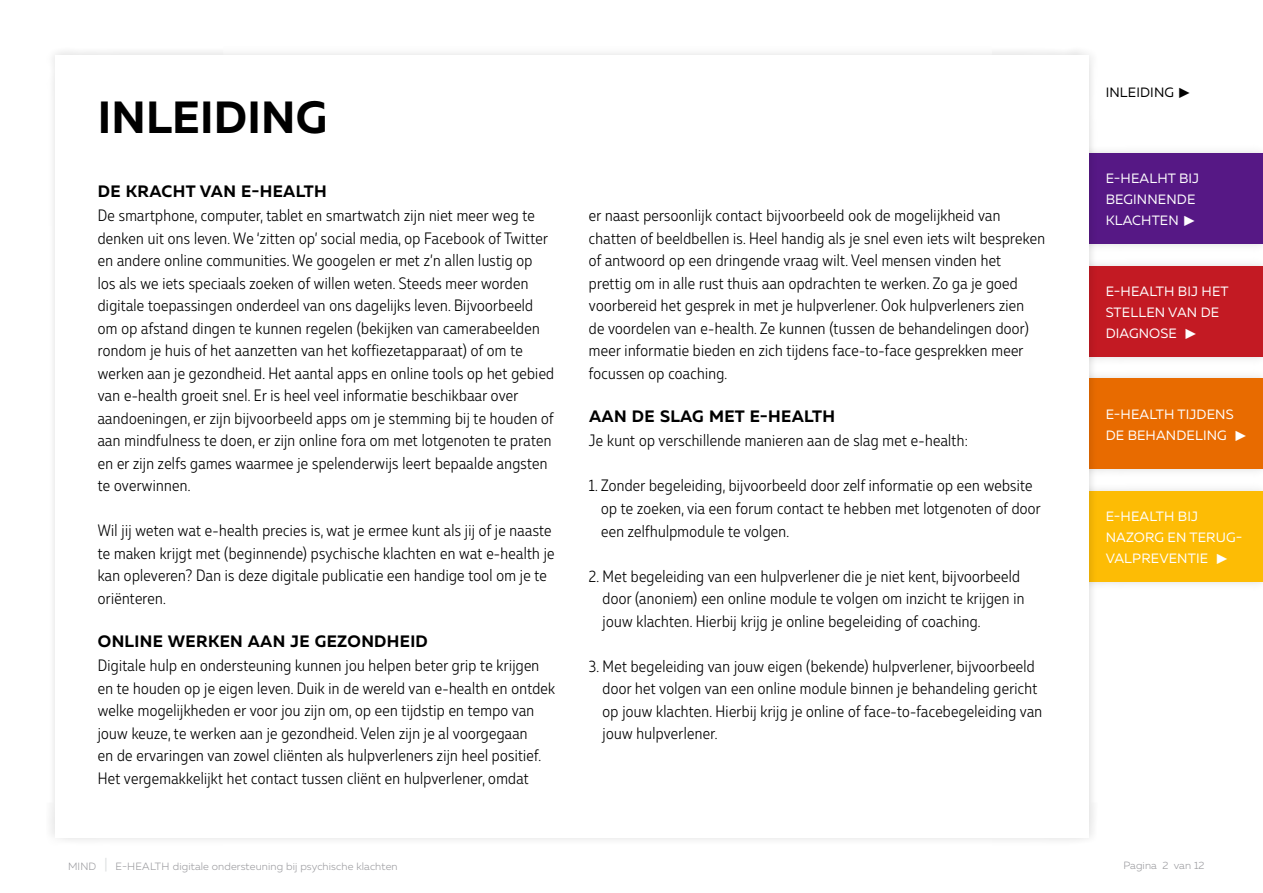
<style>
.page{position:relative;width:1263px;height:893px;background:#fff}
.page>*{position:absolute;margin:0;border:0;box-sizing:border-box;transform-origin:0 0}
.t1{font:700 45px "Muller";letter-spacing:.005em;color:#000}
.t2{font:300 16.5px/22.5px "Muller Narrow";letter-spacing:.02em;color:#000}
.t3{font:700 16.5px "Muller";letter-spacing:.02em;color:#000}
.t4{font:13.5px/21px "Muller";letter-spacing:.01em;color:#fff}
.t5{font:13.5px "Muller";letter-spacing:.01em;color:#000}
.t6{font:300 10.5px "Muller";letter-spacing:.01em;color:#98989c}
.s1{font-size:15px;color:#d8dbdc}
</style>
<div class="page">
<div style="left:1075px;top:482px;width:188px;height:109px;background:#faf9f9"></div>
<div style="left:1084px;top:491px;width:179px;height:90px;background:#fdbc05"></div>
<div style="left:1075px;top:370px;width:188px;height:108px;background:#000;opacity:.15"></div>
<div style="left:1084px;top:379px;width:179px;height:90px;background:#e86b00"></div>
<div style="left:1075px;top:257px;width:188px;height:109px;background:#f9f9f9"></div>
<div style="left:1084px;top:266px;width:179px;height:90px;background:#c31a23"></div>
<div style="left:1075px;top:145px;width:188px;height:108px;background:#000;opacity:.15"></div>
<div style="left:1084px;top:154px;width:179px;height:90px;background:#561885"></div>
<div style="left:46px;top:46px;width:1052px;height:801px;background:#000;opacity:.15"></div>
<div style="left:55px;top:55px;width:1034px;height:783px;background:#fff"></div>
<h1 class="t1" style="left:98px;top:89px;width:231px">INLEIDING</h1>
<p class="t3" style="left:98px;top:181px;width:230px">DE KRACHT VAN E-HEALTH</p>
<p class="t2" style="left:98px;top:204px;width:458px">De smartphone, computer, tablet en smartwatch zijn niet meer weg te denken uit ons leven. We ‘zitten op’ social media, op Facebook of Twitter en andere online communities. We googelen er met z’n allen lustig op<br>los als we iets speciaals zoeken of willen weten. Steeds meer worden digitale toepassingen onderdeel van ons dagelijks leven. Bijvoorbeeld om op afstand dingen te kunnen regelen (bekijken van camerabeelden rondom je huis of het aanzetten van het koffiezetapparaat) of om te werken aan je gezondheid. Het aantal apps en online tools op het gebied van e-health groeit snel. Er is heel veel informatie beschikbaar over aandoeningen, er zijn bijvoorbeeld apps om je stemming bij te houden of aan mindfulness te doen, er zijn online fora om met lotgenoten te praten en er zijn zelfs games waarmee je spelenderwijs leert bepaalde angsten te overwinnen.</p>
<p class="t2" style="left:98px;top:519px;width:458px">Wil jij weten wat e-health precies is, wat je ermee kunt als jij of je naaste te maken krijgt met (beginnende) psychische klachten en wat e-health je kan opleveren? Dan is deze digitale publicatie een handige tool om je te oriënteren.</p>
<p class="t3" style="left:98px;top:631px;width:331px">ONLINE WERKEN AAN JE GEZONDHEID</p>
<p class="t2" style="left:98px;top:654px;width:459px">Digitale hulp en ondersteuning kunnen jou helpen beter grip te krijgen en te houden op je eigen leven. Duik in de wereld van e-health en ontdek welke mogelijkheden er voor jou zijn om, op een tijdstip en tempo van jouw keuze, te werken aan je gezondheid. Velen zijn je al voorgegaan<br>en de ervaringen van zowel cliënten als hulpverleners zijn heel positief.<br>Het vergemakkelijkt het contact tussen cliënt en hulpverlener, omdat</p>
<p class="t2" style="left:589px;top:204px;width:457px">er naast persoonlijk contact bijvoorbeeld ook de mogelijkheid van chatten of beeldbellen is. Heel handig als je snel even iets wilt bespreken of antwoord op een dringende vraag wilt. Veel mensen vinden het prettig om in alle rust thuis aan opdrachten te werken. Zo ga je goed voorbereid het gesprek in met je hulpverlener. Ook hulpverleners zien<br>de voordelen van e-health. Ze kunnen (tussen de behandelingen door) meer informatie bieden en zich tijdens face-to-face gesprekken meer focussen op coaching.</p>
<p class="t3" style="left:589px;top:406px;width:248px">AAN DE SLAG MET E-HEALTH</p>
<p class="t2" style="left:589px;top:429px;width:380px">Je kunt op verschillende manieren aan de slag met e-health:</p>
<p class="t2" style="left:601px;top:474px;width:441px;text-indent:-12px">1. Zonder begeleiding, bijvoorbeeld door zelf informatie op een website op te zoeken, via een forum contact te hebben met lotgenoten of door een zelfhulpmodule te volgen.</p>
<p class="t2" style="left:603px;top:564px;width:423px;text-indent:-14px">2. Met begeleiding van een hulpverlener die je niet kent, bijvoorbeeld door (anoniem) een online module te volgen om inzicht te krijgen in jouw klachten. Hierbij krijg je online begeleiding of coaching.</p>
<p class="t2" style="left:603px;top:654px;width:441px;text-indent:-14px">3. Met begeleiding van jouw eigen (bekende) hulpverlener, bijvoorbeeld door het volgen van een online module binnen je behandeling gericht op jouw klachten. Hierbij krijg je online of face-to-facebegeleiding van jouw hulpverlener.</p>
<p class="t5" style="left:1106px;top:84px;width:87px">INLEIDING ✓</p>
<p class="t4" style="left:1106px;top:168px;width:95px">E-HEALHT BIJ<br>BEGINNENDE<br>KLACHTEN ✓</p>
<p class="t4" style="left:1106px;top:280px;width:124px">E-HEALTH BIJ HET<br>STELLEN VAN DE<br>DIAGNOSE ✓</p>
<p class="t4" style="left:1106px;top:403px;width:144px">E-HEALTH TIJDENS<br>DE BEHANDELING ✓</p>
<p class="t4" style="left:1106px;top:505px;width:138px">E-HEALTH BIJ<br>NAZORG EN TERUG-<br>VALPREVENTIE ✓</p>
<p class="t6" style="left:68px;top:860px;width:331px">MIND <span class="s1">|</span> E-HEALTH digitale ondersteuning bij psychische klachten</p>
<p class="t6" style="left:1123px;top:859px;width:83px">Pagina 2 van 12</p>
</div>
